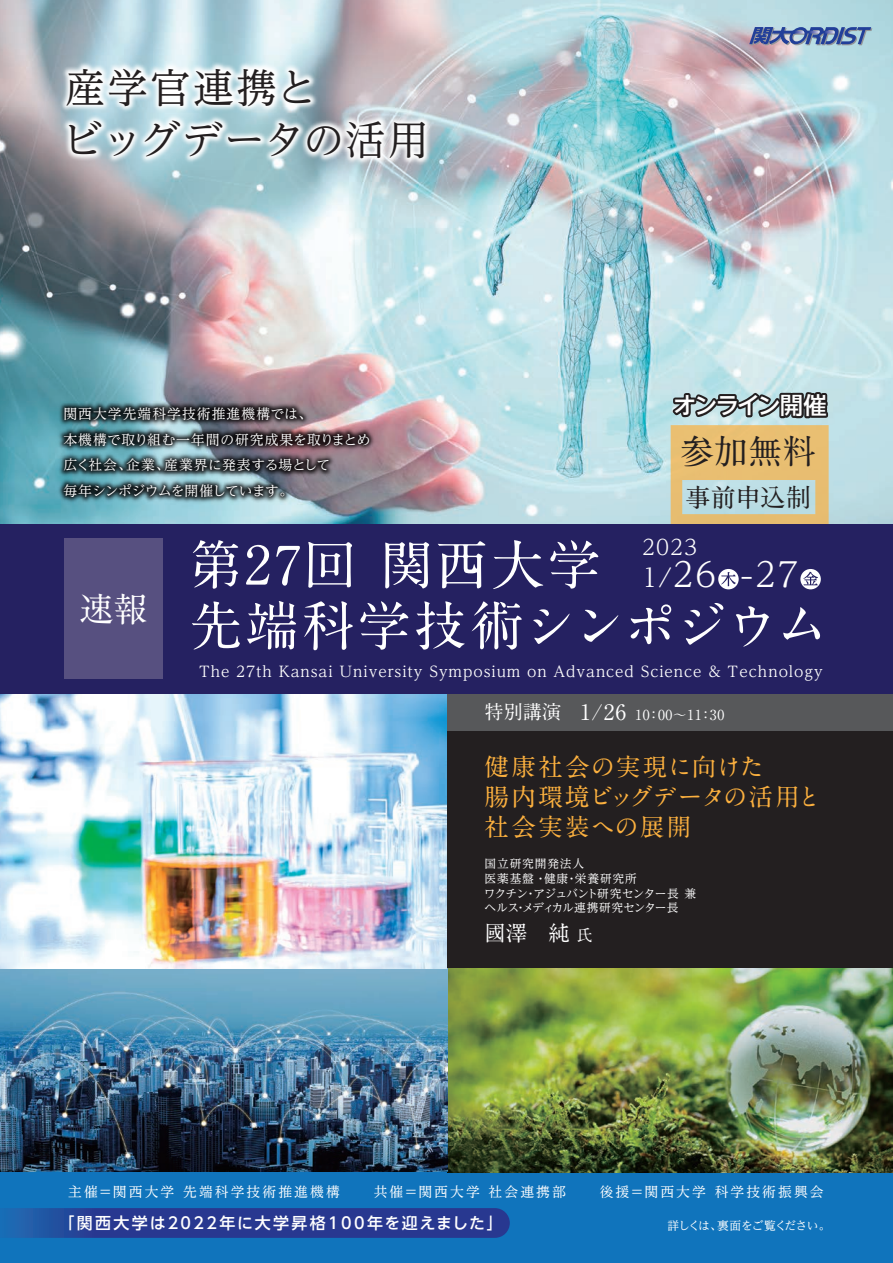
<style>
.page{position:relative;width:893px;height:1263px;background:#fff}
.page>*{position:absolute;margin:0;border:0;box-sizing:border-box;transform-origin:0 0}
.t1{font:700 53.1px/61.1px "A1 Mincho Std";letter-spacing:.05em;color:#fff}
.t2{font:40.35px/52.5px "UD Reimin Pr 6 N";letter-spacing:.05em;color:#231f20}
.t3{font:300 34.05px "UD Reimin Pr 6 N";color:#fff}
.t4{font:700 34.05px "A1 Mincho Std";color:#231f20}
.t5{font:700 34.05px "A1 Mincho Std";color:#fff}
.t6{font:700 25.5px "A1 Mincho Std";letter-spacing:-.015em;color:#231f20}
.t7{font:700 24.45px/29.7px "A1 Mincho Std";letter-spacing:.04em;color:#fbb03f}
.t8{font:500 23.4px "UD Shin Go NT Pr 6 N";letter-spacing:-.09em;color:#fff}
.t9{font:700 21.3px "A1 Mincho Std";color:#fff}
.t10{font:300 21.3px "UD Reimin Pr 6 N";color:#fff}
.t11{font:500 15.9px "UD Shin Go NT Pr 6 N";letter-spacing:.15em;color:#fff}
.t12{font:14.85px "UD Reimin Pr 6 N";letter-spacing:.06em;color:#fff}
.t13{font:13.8px/25.5px "UD Reimin Pr 6 N";letter-spacing:.03em;color:#fff}
.t14{font:13.8px "UD Reimin Pr 6 N";letter-spacing:.15em;color:#fff}
.t15{font:700 13.8px "A1 Mincho Std";letter-spacing:.05em;color:#fff}
.t16{font:11.7px/14.9px "UD Reimin Pr 6 N";letter-spacing:.025em;color:#fff}
.t17{font:11.7px "UD Reimin Pr 6 N";letter-spacing:-.06em;color:#fff}
.s1{font-size:25.5px}
.s2{font-size:19.2px}
.s3{font-size:21.3px}
.s4{font-size:15.9px}
</style>
<div class="page">
<img style="left:0;top:0;width:893px;height:524px">
<img style="left:5px;top:349px;width:423px;height:175px">
<div style="left:0;top:1172px;width:893px;height:91px;background:#1074bc"></div>
<svg style="left:749px;top:27px;width:123px;height:18px;background:#6a7fae"></svg>
<div style="left:0;top:524px;width:893px;height:170px;background:#252161"></div>
<div style="left:446px;top:694px;width:447px;height:274px;background:#231f20"></div>
<div style="left:64px;top:538px;width:99px;height:140px;background:#575080"></div>
<img style="left:6px;top:8px;width:482px;height:220px">
<svg style="left:668px;top:389px;width:162px;height:135px;background:#c1b793"></svg>
<svg style="left:718px;top:569px;width:21px;height:20px"></svg>
<svg style="left:800px;top:569px;width:21px;height:20px"></svg>
<div style="left:446px;top:694px;width:447px;height:37px;background:#57585a"></div>
<img style="left:447px;top:968px;width:446px;height:205px">
<img style="left:0;top:694px;width:447px;height:477px">
<svg style="left:8px;top:1208px;width:502px;height:30px;background:#263d93"></svg>
<h2 class="t2" style="left:62px;top:60px;width:368px">産学官連携と<br>ビッグデータの活用</h2>
<p class="t13" style="left:63px;top:401px;width:309px">関西大学先端科学技術推進機構では、<br>本機構で取り組む一年間の研究成果を取りまとめ広く社会、企業、産業界に発表する場として<br>毎年シンポジウムを開催しています。</p>
<h3 class="t8" style="left:673px;top:386px;width:155px">オンライン開催</h3>
<h3 class="t4" style="left:680px;top:424px;width:138px">参加無料</h3>
<h3 class="t6" style="left:685px;top:476px;width:128px">事前申込制</h3>
<h3 class="t5" style="left:79px;top:581px;width:70px">速報</h3>
<h3 class="t10" style="left:642px;top:529px;width:57px">2023</h3>
<h3 class="t3" style="left:642px;top:547px;width:158px"><span class="s1">1/</span>26 -27</h3>
<h1 class="t1" style="left:188px;top:527px;width:641px">第27回関西大学<br>先端科学技術シンポジウム</h1>
<p class="t12" style="left:199px;top:659px;width:626px">The 27th Kansai University Symposium on Advanced Science &amp; Technology</p>
<p class="t15" style="left:485px;top:703px;width:241px"><span class="s2">特別講演　</span><span class="s3">1/26</span> 10：00～11：30</p>
<h3 class="t7" style="left:485px;top:749px;width:338px">健康社会の実現に向けた<br>腸内環境ビッグデータの活用と社会実装への展開</h3>
<p class="t16" style="left:484px;top:856px;width:214px">国立研究開発法人<br>医薬基盤・健康・栄養研究所<br>ワクチン・アジュバント研究センター長 兼ヘルス・メディカル連携研究センター長</p>
<h3 class="t9" style="left:485px;top:916px;width:110px">國澤　純 <span class="s4">氏</span></h3>
<p class="t14" style="left:68px;top:1181px;width:757px">主催＝関西大学 先端科学技術推進機構　　共催＝関西大学 社会連携部　　後援＝関西大学 科学技術振興会</p>
<p class="t11" style="left:59px;top:1210px;width:446px">「関西大学は2022年に大学昇格100年を迎えました」</p>
<p class="t17" style="left:667px;top:1216px;width:165px">詳しくは、裏面をご覧ください。</p>
</div>
